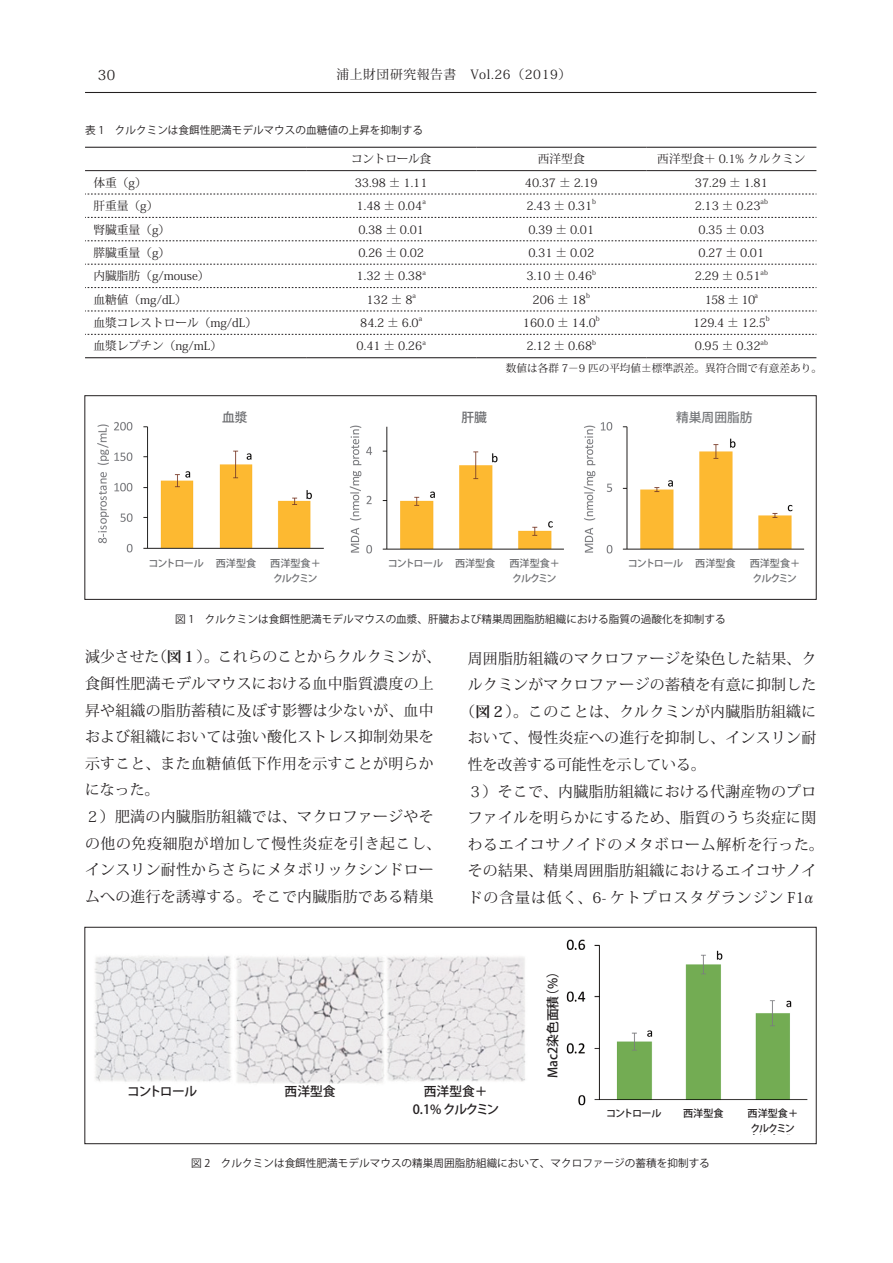
<style>
.page{position:relative;width:893px;height:1263px;background:#fff}
.page>*{position:absolute;margin:0;border:0;box-sizing:border-box;transform-origin:0 0}
.t1{font:14.85px/26.5px "Koz Min Pr 6 N";letter-spacing:.02em;color:#231f20}
.t2{font:14.85px "Koz Min Pr 6 N";letter-spacing:.065em;color:#231f20}
.t3{font:14.85px "Koz Min Pr 6 N";letter-spacing:.045em;color:#231f20}
.t4{font:14.85px "Koz Min Pr 6 N";color:#231f20}
.t5{font:13.8px "Koz Min Pr 6 N";color:#231f20}
.t6{font:12.75px "Koz Min Pr 6 N";letter-spacing:.05em;color:#231f20}
.t7{font:500 12.75px "Koz Go Pro";color:#231f20}
.t8{font:500 12.75px/18.1px "Koz Go Pro";letter-spacing:-.1em;color:#231f20;text-align:center}
.t9{font:500 12.75px "Koz Go Pro";color:#76787b}
.t10{font:500 12.75px "Koz Go Pro";color:#6c6d70}
.t11{font:11.7px "Koz Min Pr 6 N";color:#231f20}
.t12{font:11.7px "Koz Min Pr 6 N";letter-spacing:-.025em;color:#231f20}
.t13{font:10.65px "Koz Go Pro";color:#231f20}
.t14{font:10.65px "Koz Min Pr 6 N";color:#231f20}
.t15{font:500 10.05px "Koz Go Pro";letter-spacing:-.05em;color:#6c6d70}
.t16{font:500 10.05px/14.9px "Koz Go Pro";letter-spacing:-.1em;color:#6c6d70}
.t17{font:500 10.05px "Koz Go Pro";letter-spacing:-.05em;color:#231f20}
.t18{font:500 10.05px/14.9px "Koz Go Pro";letter-spacing:-.1em;color:#231f20}
.t19{font:6.75px "Koz Min Pr 6 N";color:#231f20}
.s1{font-weight:700}
</style>
<div class="page">
<hr style="left:85px;top:92px;width:731px;height:1px;background:#231f20">
<hr style="left:85px;top:147px;width:221px;height:1px;background:#231f20">
<hr style="left:306px;top:147px;width:170px;height:1px;background:#231f20">
<hr style="left:476px;top:147px;width:170px;height:1px;background:#231f20">
<hr style="left:646px;top:147px;width:170px;height:1px;background:#231f20">
<hr style="left:85px;top:357px;width:221px;height:1px;background:#231f20">
<hr style="left:306px;top:357px;width:170px;height:1px;background:#231f20">
<hr style="left:476px;top:357px;width:170px;height:1px;background:#231f20">
<hr style="left:646px;top:357px;width:170px;height:1px;background:#231f20">
<svg style="left:85px;top:334px;width:732px;height:1px"></svg>
<svg style="left:85px;top:194px;width:732px;height:1px"></svg>
<svg style="left:85px;top:217px;width:732px;height:1px"></svg>
<svg style="left:85px;top:241px;width:732px;height:1px"></svg>
<svg style="left:85px;top:264px;width:732px;height:1px"></svg>
<svg style="left:85px;top:287px;width:732px;height:1px"></svg>
<svg style="left:85px;top:311px;width:732px;height:1px"></svg>
<hr style="left:85px;top:170px;width:221px;height:1px;background:#231f20">
<hr style="left:306px;top:170px;width:170px;height:1px;background:#231f20">
<hr style="left:476px;top:170px;width:170px;height:1px;background:#231f20">
<hr style="left:646px;top:170px;width:170px;height:1px;background:#231f20">
<img style="left:97px;top:422px;width:708px;height:132px">
<div style="left:85px;top:395px;width:731px;height:205px;border:1px solid #231f20"></div>
<img style="left:94px;top:956px;width:432px;height:128px">
<div style="left:85px;top:927px;width:731px;height:217px;border:1px solid #231f20"></div>
<img style="left:566px;top:939px;width:242px;height:196px">
<div style="left:604px;top:1108px;width:60px;height:12px;background:#fff"></div>
<div style="left:674px;top:1108px;width:59px;height:12px;background:#fff"></div>
<div style="left:743px;top:1108px;width:60px;height:25px;background:#fff"></div>
<div style="left:161px;top:410px;width:148px;height:22px;background:#fff"></div>
<div style="left:400px;top:410px;width:149px;height:22px;background:#fff"></div>
<div style="left:640px;top:410px;width:149px;height:22px;background:#fff"></div>
<p class="t5" style="left:98px;top:67px;width:19px">30</p>
<p class="t6" style="left:336px;top:67px;width:236px">浦上財団研究報告書　Vol.26（2019）</p>
<p class="t13" style="left:85px;top:123px;width:340px">表 1　クルクミンは食餌性肥満モデルマウスの血糖値の上昇を抑制する</p>
<p class="t12" style="left:351px;top:152px;width:82px">コントロール食</p>
<p class="t11" style="left:538px;top:152px;width:48px">西洋型食</p>
<p class="t11" style="left:657px;top:152px;width:150px">西洋型食＋ 0.1% クルクミン</p>
<p class="t11" style="left:94px;top:176px;width:55px">体重（g）</p>
<p class="t11" style="left:355px;top:176px;width:74px">33.98 ± 1.11</p>
<p class="t11" style="left:525px;top:176px;width:74px">40.37 ± 2.19</p>
<p class="t11" style="left:695px;top:176px;width:74px">37.29 ± 1.81</p>
<p class="t11" style="left:94px;top:199px;width:66px">肝重量（g）</p>
<p class="t11" style="left:357px;top:199px;width:67px">1.48 ± 0.04</p>
<p class="t19" style="left:422px;top:198px;width:5px">a</p>
<p class="t11" style="left:526px;top:199px;width:67px">2.43 ± 0.31</p>
<p class="t19" style="left:592px;top:198px;width:5px">b</p>
<p class="t11" style="left:695px;top:199px;width:67px">2.13 ± 0.23</p>
<p class="t19" style="left:761px;top:198px;width:9px">ab</p>
<p class="t11" style="left:94px;top:223px;width:78px">腎臓重量（g）</p>
<p class="t11" style="left:358px;top:223px;width:67px">0.38 ± 0.01</p>
<p class="t11" style="left:528px;top:223px;width:67px">0.39 ± 0.01</p>
<p class="t11" style="left:698px;top:223px;width:67px">0.35 ± 0.03</p>
<p class="t11" style="left:94px;top:246px;width:78px">膵臓重量（g）</p>
<p class="t11" style="left:358px;top:246px;width:67px">0.26 ± 0.02</p>
<p class="t11" style="left:528px;top:246px;width:67px">0.31 ± 0.02</p>
<p class="t11" style="left:698px;top:246px;width:67px">0.27 ± 0.01</p>
<p class="t11" style="left:94px;top:269px;width:118px">内臓脂肪（g/mouse）</p>
<p class="t11" style="left:357px;top:269px;width:67px">1.32 ± 0.38</p>
<p class="t19" style="left:422px;top:268px;width:5px">a</p>
<p class="t11" style="left:526px;top:269px;width:67px">3.10 ± 0.46</p>
<p class="t19" style="left:592px;top:268px;width:5px">b</p>
<p class="t11" style="left:695px;top:269px;width:67px">2.29 ± 0.51</p>
<p class="t19" style="left:761px;top:268px;width:9px">ab</p>
<p class="t11" style="left:94px;top:293px;width:95px">血糖値（mg/dL）</p>
<p class="t11" style="left:366px;top:293px;width:48px">132 ± 8</p>
<p class="t19" style="left:413px;top:292px;width:5px">a</p>
<p class="t11" style="left:533px;top:293px;width:55px">206 ± 18</p>
<p class="t19" style="left:586px;top:292px;width:5px">b</p>
<p class="t11" style="left:705px;top:293px;width:52px">158 ± 10</p>
<p class="t19" style="left:755px;top:292px;width:5px">a</p>
<p class="t11" style="left:94px;top:316px;width:165px">血漿コレストロール（mg/dL）</p>
<p class="t11" style="left:360px;top:316px;width:60px">84.2 ± 6.0</p>
<p class="t19" style="left:419px;top:315px;width:5px">a</p>
<p class="t11" style="left:523px;top:316px;width:74px">160.0 ± 14.0</p>
<p class="t19" style="left:596px;top:315px;width:5px">b</p>
<p class="t11" style="left:693px;top:316px;width:74px">129.4 ± 12.5</p>
<p class="t19" style="left:766px;top:315px;width:5px">b</p>
<p class="t11" style="left:94px;top:340px;width:130px">血漿レプチン（ng/mL）</p>
<p class="t11" style="left:357px;top:340px;width:67px">0.41 ± 0.26</p>
<p class="t19" style="left:422px;top:338px;width:5px">a</p>
<p class="t11" style="left:526px;top:340px;width:67px">2.12 ± 0.68</p>
<p class="t19" style="left:592px;top:338px;width:5px">b</p>
<p class="t11" style="left:695px;top:340px;width:67px">0.95 ± 0.32</p>
<p class="t19" style="left:761px;top:338px;width:9px">ab</p>
<p class="t14" style="left:506px;top:362px;width:318px">数値は各群 7−9 匹の平均値±標準誤差。異符合間で有意差あり。</p>
<p class="t10" style="left:222px;top:409px;width:27px">血漿</p>
<p class="t15" style="left:148px;top:557px;width:109px">コントロール 西洋型食</p>
<p class="t16" style="left:270px;top:556px;width:52px">西洋型食＋クルクミン</p>
<p class="t10" style="left:461px;top:409px;width:27px">肝臓</p>
<p class="t15" style="left:388px;top:557px;width:109px">コントロール 西洋型食</p>
<p class="t16" style="left:509px;top:556px;width:52px">西洋型食＋クルクミン</p>
<p class="t9" style="left:676px;top:409px;width:78px">精巣周囲脂肪</p>
<p class="t15" style="left:628px;top:557px;width:109px">コントロール 西洋型食</p>
<p class="t16" style="left:750px;top:556px;width:52px">西洋型食＋クルクミン</p>
<p class="t13" style="left:175px;top:612px;width:552px">図 1　クルクミンは食餌性肥満モデルマウスの血漿、肝臓および精巣周囲脂肪組織における脂質の過酸化を抑制する</p>
<p class="t1" style="left:85px;top:644px;width:358px">減少させた（<span class="s1">図１</span>）。これらのことからクルクミンが、食餌性肥満モデルマウスにおける血中脂質濃度の上昇や組織の脂肪蓄積に及ぼす影響は少ないが、血中および組織においては強い酸化ストレス抑制効果を示すこと、また血糖値低下作用を示すことが明らかになった。<br>２）肥満の内臓脂肪組織では、マクロファージやその他の免疫細胞が増加して慢性炎症を引き起こし、インスリン耐性からさらにメタボリックシンドロームへの進行を誘導する。そこで内臓脂肪である精巣</p>
<p class="t1" style="left:468px;top:645px;width:350px">周囲脂肪組織のマクロファージを染色した結果、ク</p>
<p class="t1" style="left:468px;top:672px;width:350px">ルクミンがマクロファージの蓄積を有意に抑制した</p>
<p class="t1" style="left:460px;top:698px;width:357px">（<span class="s1">図２</span>）。このことは、クルクミンが内臓脂肪組織に</p>
<p class="t1" style="left:468px;top:725px;width:350px">おいて、慢性炎症への進行を抑制し、インスリン耐</p>
<p class="t4" style="left:468px;top:756px;width:240px">性を改善する可能性を示している。</p>
<p class="t1" style="left:468px;top:778px;width:350px">３）そこで、内臓脂肪組織における代謝産物のプロ</p>
<p class="t1" style="left:468px;top:805px;width:350px">ファイルを明らかにするため、脂質のうち炎症に関</p>
<p class="t3" style="left:468px;top:836px;width:358px">わるエイコサノイドのメタボローム解析を行った。</p>
<p class="t1" style="left:468px;top:858px;width:350px">その結果、精巣周囲脂肪組織におけるエイコサノイ</p>
<p class="t2" style="left:468px;top:889px;width:350px">ドの含量は低く、6- ケトプロスタグランジン F1α</p>
<p class="t7" style="left:545px;top:1078px;width:114px;rotate:-90deg">Mac2染色面積（%）</p>
<p class="t7" style="left:127px;top:1083px;width:72px">コントロール</p>
<p class="t7" style="left:285px;top:1083px;width:53px">西洋型食</p>
<p class="t8" style="left:413px;top:1082px;width:88px">西洋型食＋<br>0.1% クルクミン</p>
<p class="t17" style="left:606px;top:1106px;width:57px">コントロール</p>
<p class="t17" style="left:683px;top:1106px;width:42px">西洋型食</p>
<p class="t18" style="left:748px;top:1106px;width:52px">西洋型食＋クルクミン</p>
<p class="t13" style="left:191px;top:1156px;width:520px">図 2　クルクミンは食餌性肥満モデルマウスの精巣周囲脂肪組織において、マクロファージの蓄積を抑制する</p>
</div>
